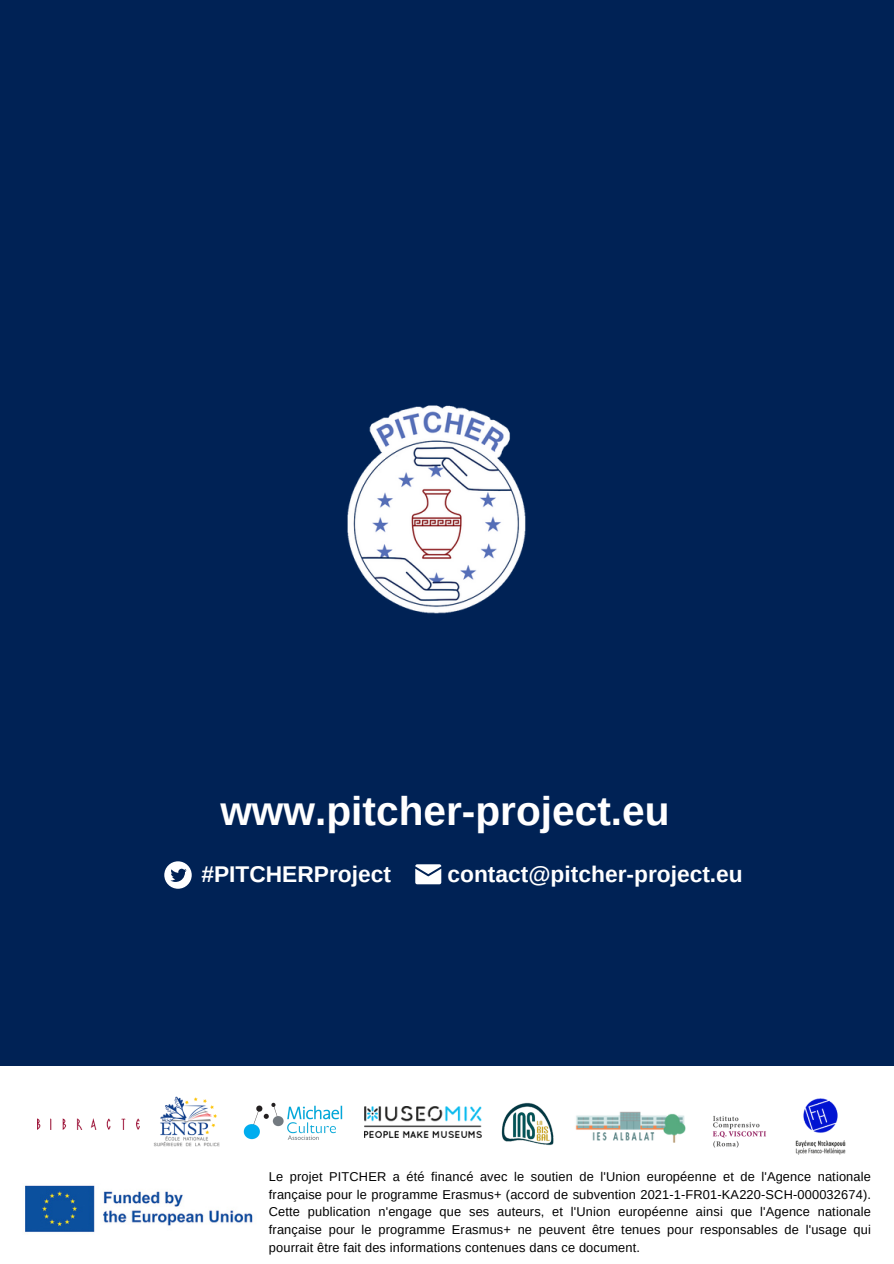
<style>
.page{position:relative;width:894px;height:1264px;background:#fff}
.page>*{position:absolute;margin:0;border:0;box-sizing:border-box;transform-origin:0 0}
.t1{font:700 40.65px "Arimo";color:#fff}
.t2{font:700 22.8px "Arimo";color:#fff}
.t3{font:12.75px/17.9px "Arimo";letter-spacing:.01em;color:#000;text-align:justify}
</style>
<div class="page">
<div style="left:0;top:0;width:893px;height:1263px;background:#025"></div>
<img style="left:347px;top:405px;width:179px;height:209px">
<div style="left:164px;top:861px;width:28px;height:27px;background:#fff;border-radius:50%"></div>
<svg style="left:170px;top:868px;width:17px;height:14px"></svg>
<svg style="left:415px;top:864px;width:26px;height:20px"></svg>
<div style="left:0;top:1066px;width:893px;height:197px;background:#fff"></div>
<img style="left:153px;top:1096px;width:67px;height:51px">
<img style="left:712px;top:1116px;width:54px;height:32px">
<img style="left:795px;top:1098px;width:51px;height:57px">
<img style="left:37px;top:1118px;width:103px;height:11px">
<img style="left:365px;top:1106px;width:117px;height:31px">
<img style="left:501px;top:1102px;width:53px;height:44px">
<img style="left:575px;top:1111px;width:111px;height:32px">
<img style="left:25px;top:1185px;width:228px;height:47px">
<img style="left:243px;top:1102px;width:100px;height:38px">
<p class="t1" style="left:220px;top:788px;width:450px">www.pitcher-project.eu</p>
<p class="t2" style="left:201px;top:861px;width:191px">#PITCHERProject</p>
<p class="t2" style="left:447px;top:861px;width:297px">contact@pitcher-project.eu</p>
<p class="t3" style="left:269px;top:1167px;width:603px">Le projet PITCHER a été financé avec le soutien de l'Union européenne et de l'Agence nationale française pour le programme Erasmus+ (accord de subvention 2021-1-FR01-KA220-SCH-000032674).<br>Cette publication n'engage que ses auteurs, et l'Union européenne ainsi que l'Agence nationale française pour le programme Erasmus+ ne peuvent être tenues pour responsables de l'usage qui pourrait être fait des informations contenues dans ce document.</p>
</div>
